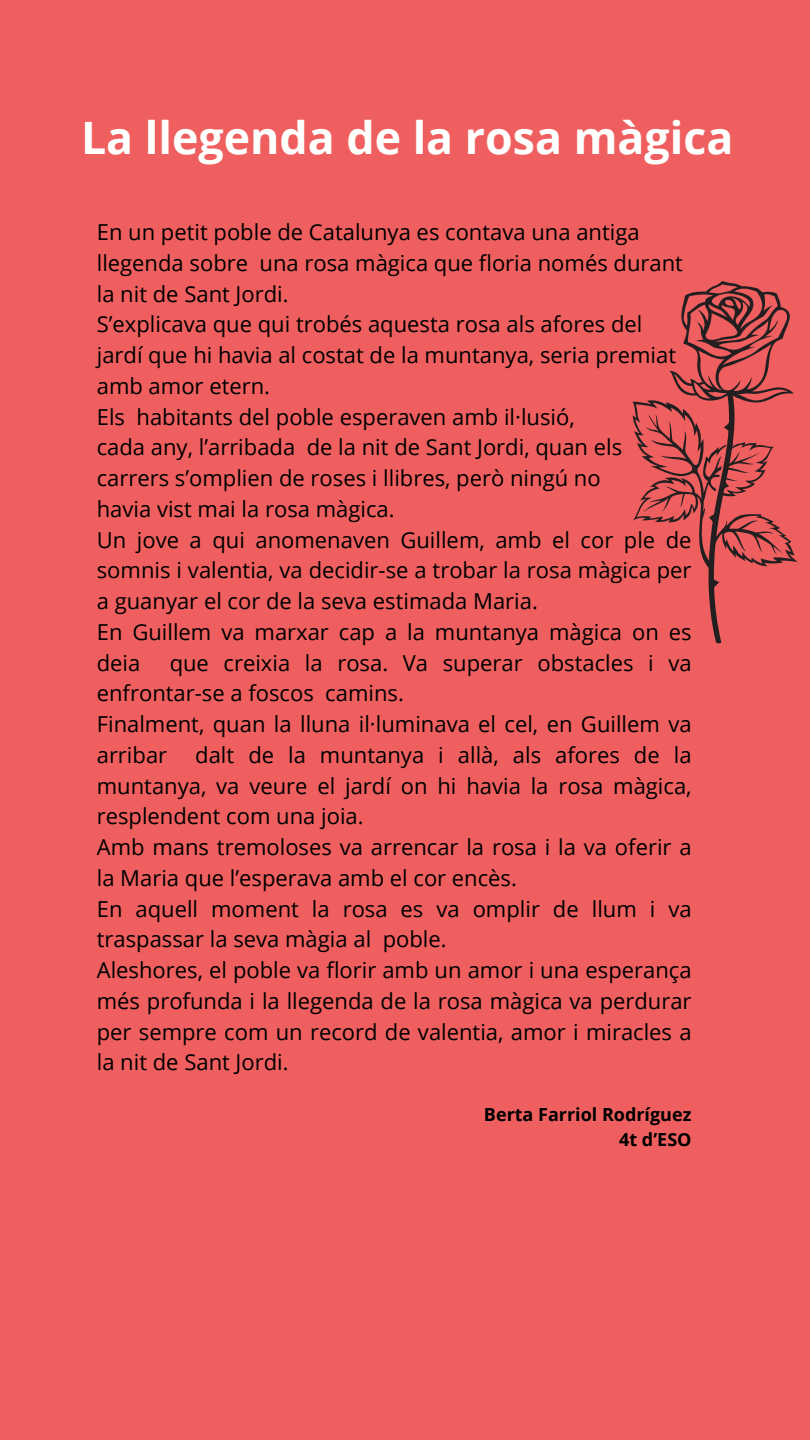
<style>
.page{position:relative;width:810px;height:1440px;background:#ef5f5f}
.page>*{position:absolute;margin:0;border:0;box-sizing:border-box;transform-origin:0 0}
.t1{font:700 44.7px "Open Sans";color:#fffffe}
.t2{font:22px/30.8px "Open Sans";color:#000}
.t3{font:700 18px "Open Sans";color:#000}
</style>
<div class="page">
<svg style="left:633px;top:281px;width:165px;height:363px"></svg>
<p class="t1" style="left:81px;top:106px;width:654px">La llegenda de la rosa màgica</p>
<h1 class="t2" style="left:97px;top:216px;width:596px">En un petit poble de Catalunya es contava una antiga llegenda sobre una rosa màgica que floria només durant la nit de Sant Jordi.<br>S’explicava que qui trobés aquesta rosa als afores del jardí que hi havia al costat de la muntanya, seria premiat amb amor etern.<br>Els habitants del poble esperaven amb il·lusió,<br>cada any, l’arribada de la nit de Sant Jordi, quan els carrers s’omplien de roses i llibres, però ningú no<br>havia vist mai la rosa màgica.<br>Un jove a qui anomenaven Guillem, amb el cor ple de somnis i valentia, va decidir-se a trobar la rosa màgica per a guanyar el cor de la seva estimada Maria.<br>En Guillem va marxar cap a la muntanya màgica on es deia</h1>
<h1 class="t2" style="left:97px;top:647px;width:596px;text-indent:73px">que creixia la rosa. Va superar obstacles i va enfrontar-se a foscos camins.<br>Finalment, quan la lluna il·luminava el cel, en Guillem va arribar</h1>
<h1 class="t2" style="left:97px;top:739px;width:596px;text-indent:98px">dalt de la muntanya i allà, als afores de la muntanya, va veure el jardí on hi havia la rosa màgica, resplendent com una joia.<br>Amb mans tremoloses va arrencar la rosa i la va oferir a la Maria que l’esperava amb el cor encès.<br>En aquell moment la rosa es va omplir de llum i va traspassar la seva màgia al poble.<br>Aleshores, el poble va florir amb un amor i una esperança més profunda i la llegenda de la rosa màgica va perdurar per sempre com un record de valentia, amor i miracles a la nit de Sant Jordi.</h1>
<h2 class="t3" style="left:484px;top:1102px;width:209px">Berta Farriol Rodríguez</h2>
<p class="t3" style="left:619px;top:1127px;width:74px">4t d’ESO</p>
</div>
